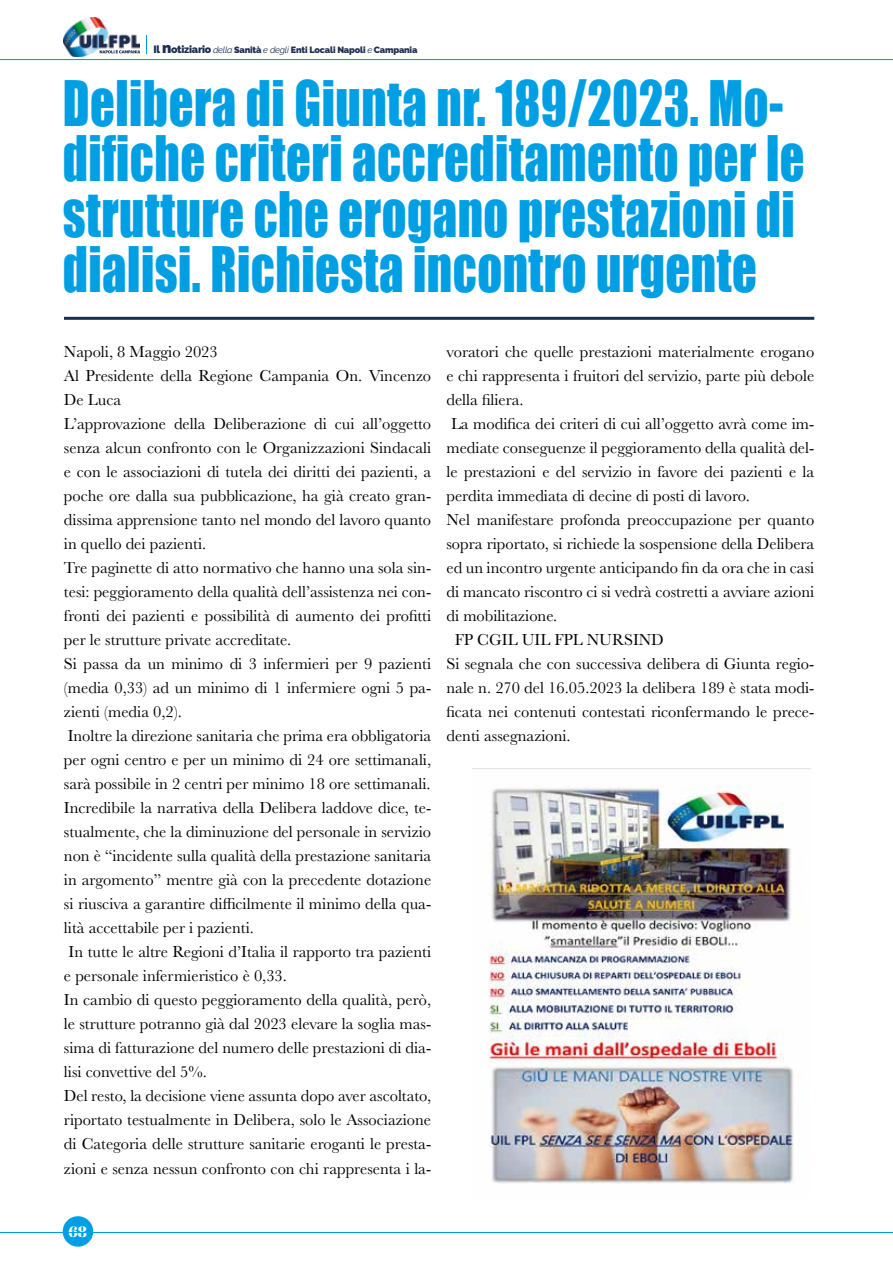
<style>
.page{position:relative;width:893px;height:1263px;background:#fff}
.page>*{position:absolute;margin:0;border:0;box-sizing:border-box;transform-origin:0 0}
.t1{font:57.6px/55.3px "Impact";letter-spacing:.01em;color:#009fe3;scale:.84 1}
.t2{font:16.5px/24px "Baskerville";color:#000}
.t3{font:15px "Abril Fatface";color:#fff}
.t4{font:900 9px "Raleway";letter-spacing:-.02em;color:#1c2e52}
.s1{font-size:10.5px}
.s2{font-size:15px}
.s3{font-weight:400;font-style:italic}
</style>
<div class="page">
<img style="left:64px;top:18px;width:76px;height:39px">
<svg style="left:146px;top:35px;width:1px;height:18px"></svg>
<div style="left:63px;top:1217px;width:29px;height:29px;background:#009fe3;border-radius:50%"></div>
<div style="left:63px;top:1216px;width:30px;height:31px;border:2px solid #009fe3;border-radius:50%"></div>
<hr style="left:0;top:59px;width:893px;height:1px;background:#009fe3">
<hr style="left:0;top:1232px;width:893px;height:1px;background:#009fe3">
<hr style="left:64px;top:317px;width:750px;height:3px;background:#1c2e52">
<img style="left:489px;top:785px;width:311px;height:399px">
<p class="t4" style="left:153px;top:45px;width:265px"><span class="s1">Il</span> <span class="s2">n</span><span class="s1">otiziario</span> <span class="s3">della</span> Sanità <span class="s3">e degli</span> Enti Locali Napoli <span class="s3">e</span> Campania</p>
<h1 class="t1" style="left:63px;top:74px;width:885px">Delibera di Giunta nr. 189/2023. Mo&shy;difiche criteri accreditamento per le strutture che erogano prestazioni di dialisi. Richiesta incontro urgente</h1>
<p class="t2" style="left:64px;top:340px;width:369px">Napoli, 8 Maggio 2023<br>Al Presidente della Regione Campania On. Vincenzo De Luca<br>L’approvazione della Deliberazione di cui all’oggetto senza alcun confronto con le Organizzazioni Sindacali e con le associazioni di tutela dei diritti dei pazienti, a poche ore dalla sua pubblicazione, ha già creato gran&shy;dissima apprensione tanto nel mondo del lavoro quanto in quello dei pazienti.<br>Tre paginette di atto normativo che hanno una sola sin&shy;tesi: peggioramento della qualità dell’assistenza nei con&shy;fronti dei pazienti e possibilità di aumento dei profitti per le strutture private accreditate.<br>Si passa da un minimo di 3 infermieri per 9 pazienti (media 0,33) ad un minimo di 1 infermiere ogni 5 pa&shy;zienti (media 0,2).<br>Inoltre la direzione sanitaria che prima era obbligatoria per ogni centro e per un minimo di 24 ore settimanali, sarà possibile in 2 centri per minimo 18 ore settimanali.<br>Incredibile la narrativa della Delibera laddove dice, te&shy;stualmente, che la diminuzione del personale in servizio non è “incidente sulla qualità della prestazione sanitaria in argomento” mentre già con la precedente dotazione si riusciva a garantire difficilmente il minimo della qua&shy;lità accettabile per i pazienti.<br>In tutte le altre Regioni d’Italia il rapporto tra pazienti e personale infermieristico è 0,33.<br>In cambio di questo peggioramento della qualità, però, le strutture potranno già dal 2023 elevare la soglia mas&shy;sima di fatturazione del numero delle prestazioni di dia&shy;lisi convettive del 5%.<br>Del resto, la decisione viene assunta dopo aver ascoltato, riportato testualmente in Delibera, solo le Associazione di Categoria delle strutture sanitarie eroganti le presta&shy;zioni e senza nessun confronto con chi rappresenta i la-</p>
<p class="t2" style="left:446px;top:340px;width:369px">voratori che quelle prestazioni materialmente erogano</p>
<p class="t2" style="left:446px;top:364px;width:369px">e chi rappresenta i fruitori del servizio, parte più debole</p>
<p class="t2" style="left:446px;top:388px;width:79px">della filiera.</p>
<p class="t2" style="left:451px;top:412px;width:365px">La modifica dei criteri di cui all’oggetto avrà come im-</p>
<p class="t2" style="left:446px;top:436px;width:369px">mediate conseguenze il peggioramento della qualità del-</p>
<p class="t2" style="left:446px;top:460px;width:369px">le prestazioni e del servizio in favore dei pazienti e la</p>
<p class="t2" style="left:446px;top:484px;width:305px">perdita immediata di decine di posti di lavoro.</p>
<p class="t2" style="left:446px;top:508px;width:369px">Nel manifestare profonda preoccupazione per quanto</p>
<p class="t2" style="left:446px;top:532px;width:369px">sopra riportato, si richiede la sospensione della Delibera</p>
<p class="t2" style="left:446px;top:556px;width:369px">ed un incontro urgente anticipando fin da ora che in casi</p>
<p class="t2" style="left:446px;top:580px;width:369px">di mancato riscontro ci si vedrà costretti a avviare azioni</p>
<p class="t2" style="left:446px;top:604px;width:112px">di mobilitazione.</p>
<p class="t2" style="left:455px;top:628px;width:211px">FP CGIL UIL FPL NURSIND</p>
<p class="t2" style="left:446px;top:652px;width:369px">Si segnala che con successiva delibera di Giunta regio-</p>
<p class="t2" style="left:446px;top:676px;width:369px">nale n. 270 del 16.05.2023 la delibera 189 è stata modi-</p>
<p class="t2" style="left:446px;top:700px;width:369px">ficata nei contenuti contestati riconfermando le prece-</p>
<p class="t2" style="left:446px;top:724px;width:126px">denti assegnazioni.</p>
<p class="t3" style="left:68px;top:1221px;width:20px">68</p>
</div>
